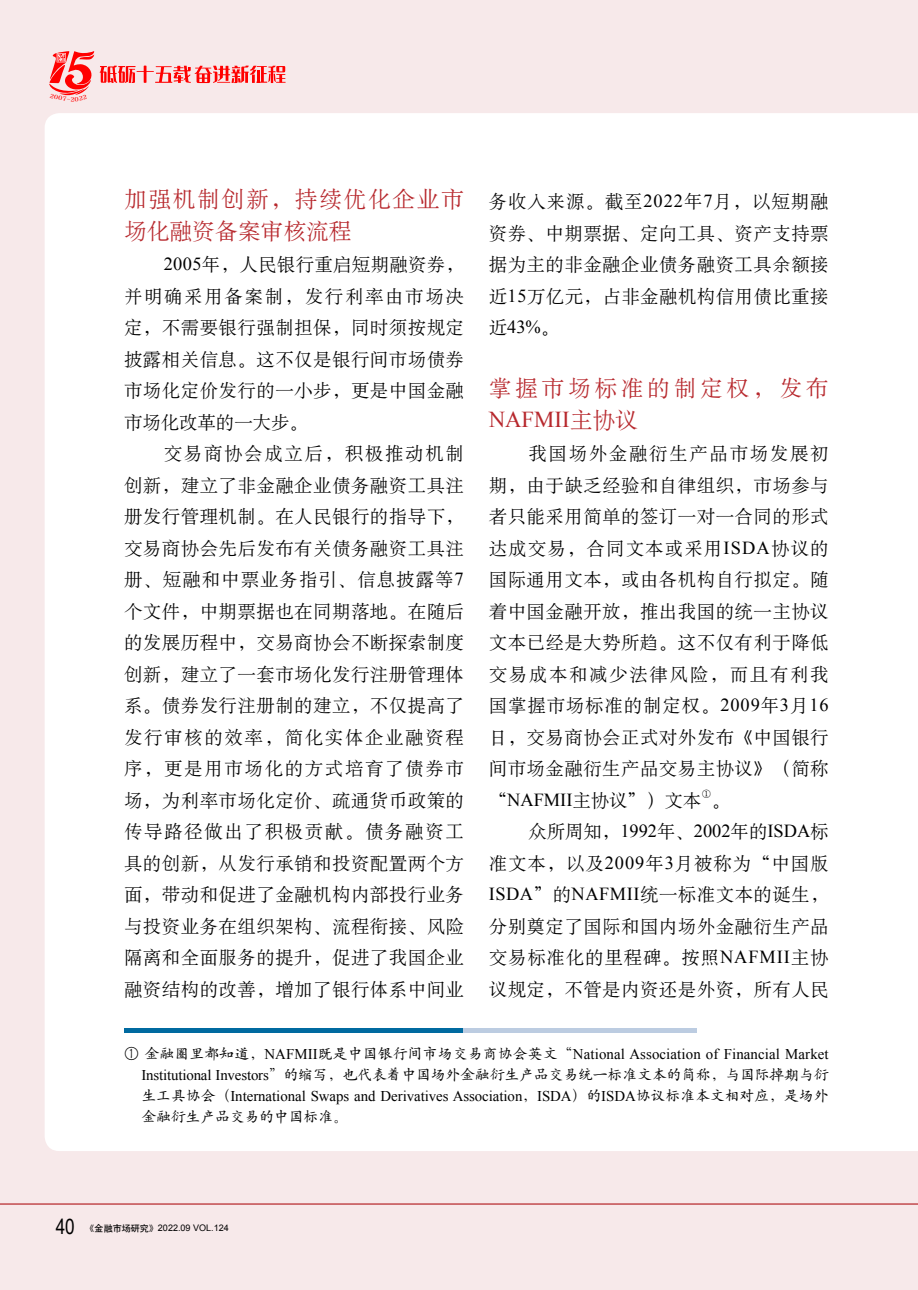
<style>
.page{position:relative;width:918px;height:1290px;background:#f7e9ea}
.page>*{position:absolute;margin:0;border:0;box-sizing:border-box;transform-origin:0 0}
._1级标题{font:22.75px/31.5px "H Ya 6 gj";letter-spacing:.07em;color:#b7282d}
._1级标题-2{font:22.75px/31.5px "H Ya 6 gj";letter-spacing:.16em;color:#b7282d}
.t1{font:21px "Arial Narrow";color:#000}
.正文{font:18.38px/31.5px "H Ya 6 gj";letter-spacing:.03em;color:#000;text-align:justify}
.参考文献-回行{font:14.88px/20.3px "H Yc 1 gj";letter-spacing:-.01em;color:#000;text-align:right}
.参考文献-回行-2{font:14.88px/20.3px "Times New Roman";letter-spacing:-.005em;color:#000}
.正文-2{font:10.67px "H Ya 6 gj";color:#000}
.t2{font:9.1px "Arial";color:#000}
.s1{font-family:"Times New Roman"}
.s2{font-family:"H Yc 1 gj"}
.s3{font-family:"H Yb 1 gj"}
</style>
<div class="page">
<div style="left:45px;top:113px;width:873px;height:1038px;background:#fff"></div>
<hr style="left:0;top:1203px;width:918px;height:1px;background:#b7282d">
<div style="left:124px;top:1028px;width:413px;height:5px;background:#006aa0"></div>
<div style="left:463px;top:1028px;width:233px;height:5px;background:#bccce1"></div>
<svg style="left:49px;top:51px;width:236px;height:45px"></svg>
<p class="_1级标题" style="left:124px;top:184px;width:341px">加强机制创新，持续优化企业市场化融资备案审核流程</p>
<p class="正文" style="left:124px;top:249px;width:341px;text-indent:40px"><span class="s1">2005</span>年，人民银行重启短期融资券，并明确采用备案制，发行利率由市场决定，不需要银行强制担保，同时须按规定披露相关信息。这不仅是银行间市场债券市场化定价发行的一小步，更是中国金融市场化改革的一大步。</p>
<p class="正文" style="left:124px;top:438px;width:341px;text-indent:40px">交易商协会成立后，积极推动机制创新，建立了非金融企业债务融资工具注册发行管理机制。在人民银行的指导下，交易商协会先后发布有关债务融资工具注册、短融和中票业务指引、信息披露等<span class="s1">7</span>个文件，中期票据也在同期落地。在随后的发展历程中，交易商协会不断探索制度创新，建立了一套市场化发行注册管理体系。债券发行注册制的建立，不仅提高了发行审核的效率，简化实体企业融资程序，更是用市场化的方式培育了债券市场，为利率市场化定价、疏通货币政策的传导路径做出了积极贡献。债务融资工具的创新，从发行承销和投资配置两个方面，带动和促进了金融机构内部投行业务与投资业务在组织架构、流程衔接、风险隔离和全面服务的提升，促进了我国企业融资结构的改善，增加了银行体系中间业</p>
<p class="正文" style="left:489px;top:186px;width:341px">务收入来源。截至<span class="s1">2022</span>年<span class="s1">7</span>月，以短期融资券、中期票据、定向工具、资产支持票据为主的非金融企业债务融资工具余额接近<span class="s1">15</span>万亿元，占非金融机构信用债比重接近<span class="s1">43%</span>。</p>
<p class="_1级标题-2" style="left:489px;top:373px;width:341px">掌握市场标准的制定权，发布<br><span class="s1">NAFMII</span>主协议</p>
<p class="正文" style="left:489px;top:438px;width:341px;text-indent:40px">我国场外金融衍生产品市场发展初期，由于缺乏经验和自律组织，市场参与者只能采用简单的签订一对一合同的形式达成交易，合同文本或采用<span class="s1">ISDA</span>协议的国际通用文本，或由各机构自行拟定。随着中国金融开放，推出我国的统一主协议文本已经是大势所趋。这不仅有利于降低交易成本和减少法律风险，而且有利我国掌握市场标准的制定权。<span class="s1">2009</span>年<span class="s1">3</span>月<span class="s1">16</span>日，交易商协会正式对外发布《中国银行间市场金融衍生产品交易主协议》（简称“<span class="s1">NAFMII</span>主协议”）文本</p>
<p class="正文-2" style="left:701px;top:789px;width:12px">①</p>
<p class="正文" style="left:712px;top:784px;width:20px">。</p>
<p class="正文" style="left:489px;top:816px;width:341px;text-indent:40px">众所周知，<span class="s1">1992</span>年、<span class="s1">2002</span>年的<span class="s1">ISDA</span>标准文本，以及<span class="s1">2009</span>年<span class="s1">3</span>月被称为“中国版<span class="s1">ISDA</span>”的<span class="s1">NAFMII</span>统一标准文本的诞生，分别奠定了国际和国内场外金融衍生产品交易标准化的里程碑。按照<span class="s1">NAFMII</span>主协议规定，不管是内资还是外资，所有人民</p>
<p class="参考文献-回行" style="left:124px;top:1044px;width:706px">① 金融圈里都知道，<span class="s1">NAFMII</span>既是中国银行间市场交易商协会英文“<span class="s1">National Association of Financial Market<br>Institutional Investors</span>”的缩写，也代表着中国场外金融衍生产品交易统一标准文本的简称，与国际掉期与衍</p>
<p class="参考文献-回行-2" style="left:141px;top:1085px;width:689px"><span class="s2">生工具协会（</span>International Swaps and Derivatives Association<span class="s2">，</span>ISDA<span class="s2">）的</span>ISDA<span class="s2">协议标准本文相对应，是场外金融衍生产品交易的中国标准。</span></p>
<p class="t1" style="left:56px;top:1211px;width:21px">40</p>
<p class="t2" style="left:86px;top:1222px;width:145px"><span class="s3">《金融市场研究》</span>2022.09 VOL.124</p>
</div>
